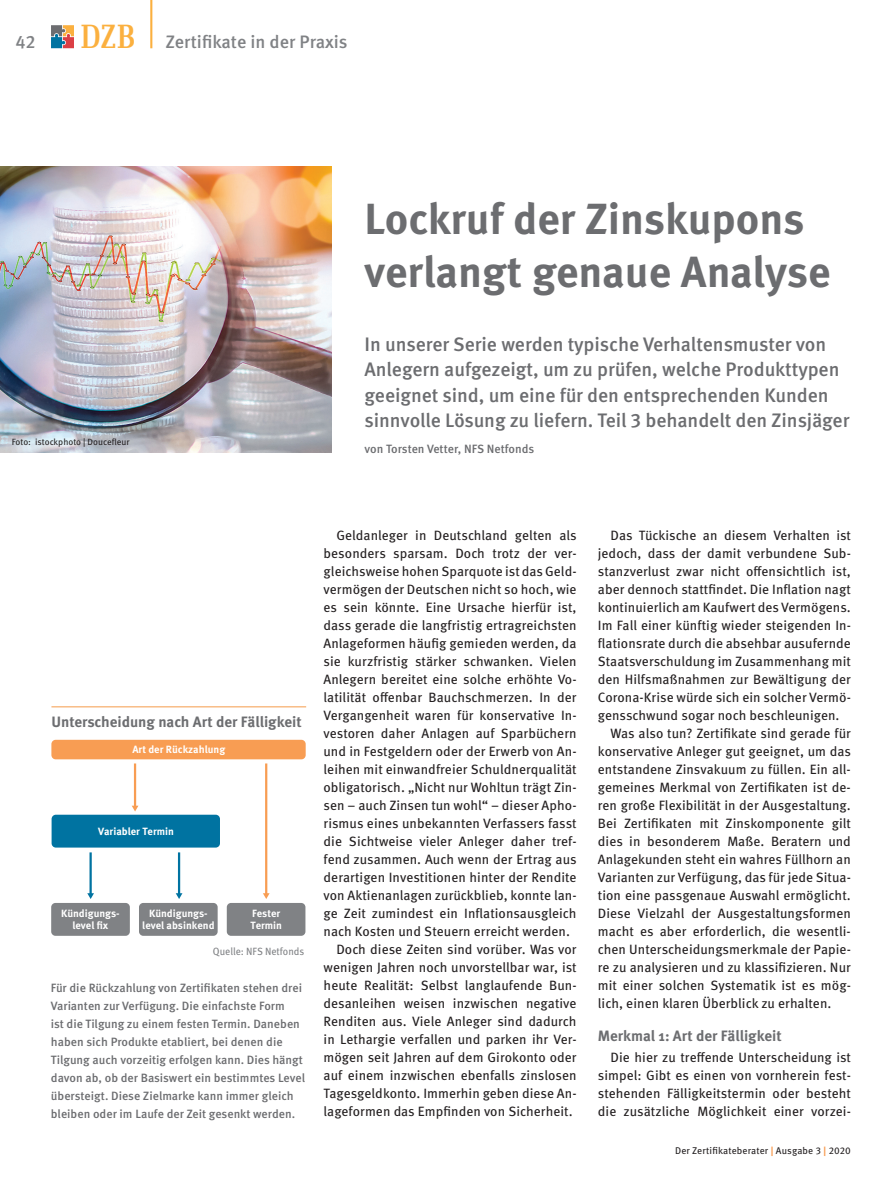
<style>
.page{position:relative;width:893px;height:1191px;background:#fff}
.page>*{position:absolute;margin:0;border:0;box-sizing:border-box;transform-origin:0 0}
.t1{font:700 43.5px/52.5px "Meta OT";letter-spacing:-.005em;color:#6c6d70}
.t2{font:500 19.5px/25.5px "Meta OT";letter-spacing:-.005em;color:#6c6d70}
.t3{font:500 18px "Meta OT";color:#808285}
.t4{font:700 15px "Meta OT";color:#6c6d70}
.t5{font:13.5px/18px "Meta OT";letter-spacing:.005em;color:#231f20;text-align:justify}
.t6{font:500 12px/18px "Meta OT";color:#6c6d70}
.t7{font:700 10.5px/12px "Meta OT";color:#fff;text-align:center}
.t8{font:10.5px "Meta OT";color:#808285;scale:.95 1}
.t9{font:9.75px "Meta OT";letter-spacing:.015em;color:#231f20}
.t10{font:9px "Meta OT";color:#231f20}
.s1{font-family:"Communist";font-weight:400;font-size:32.4px;color:#fbb03f}
.s2{font-weight:700;color:#f89d53}
</style>
<div class="page">
<hr style="left:150px;top:0;width:2px;height:48px;background:#fbb03f">
<svg style="left:51px;top:25px;width:23px;height:23px"></svg>
<img style="left:0;top:167px;width:331px;height:285px">
<hr style="left:51px;top:706px;width:255px;height:1px;background:#f6a053">
<hr style="left:265px;top:763px;width:2px;height:131px;background:#f89d53">
<svg style="left:263px;top:893px;width:7px;height:6px"></svg>
<hr style="left:89px;top:852px;width:3px;height:42px;background:#0073a1">
<svg style="left:87px;top:893px;width:7px;height:6px"></svg>
<hr style="left:178px;top:852px;width:2px;height:42px;background:#0073a1">
<svg style="left:176px;top:893px;width:6px;height:6px"></svg>
<hr style="left:134px;top:763px;width:2px;height:43px;background:#f89d53">
<svg style="left:132px;top:805px;width:6px;height:6px"></svg>
<div style="left:51px;top:903px;width:79px;height:32px;background:#808285;border-radius:4px"></div>
<div style="left:139px;top:903px;width:79px;height:32px;background:#808285;border-radius:4px"></div>
<div style="left:227px;top:903px;width:78px;height:32px;background:#808285;border-radius:4px"></div>
<div style="left:52px;top:814px;width:168px;height:33px;background:#0073a1;border-radius:4px"></div>
<div style="left:51px;top:740px;width:255px;height:19px;background:#f89d53;border-radius:4px"></div>
<h3 class="t3" style="left:16px;top:32px;width:21px">42</h3>
<h3 class="t3" style="left:80px;top:32px;width:269px"><span class="s1">DZB</span> Zertifikate in der Praxis</h3>
<p class="t10" style="left:12px;top:436px;width:119px">Foto: istockphoto | Doucefleur</p>
<h1 class="t1" style="left:365px;top:193px;width:468px">Lockruf der Zinskupons verlangt genaue Analyse</h1>
<h2 class="t2" style="left:365px;top:332px;width:486px">In unserer Serie werden typische Verhaltensmuster von Anlegern aufgezeigt, um zu prüfen, welche Produkttypen geeignet sind, um eine für den entsprechenden Kunden sinnvolle Lösung zu liefern. Teil 3 behandelt den Zinsjäger</h2>
<p class="t6" style="left:365px;top:440px;width:171px">von Torsten Vetter, NFS Netfonds</p>
<p class="t4" style="left:51px;top:712px;width:252px">Unterscheidung nach Art der Fälligkeit</p>
<p class="t7" style="left:132px;top:743px;width:94px">Art der Rückzahlung</p>
<p class="t7" style="left:98px;top:825px;width:77px">Variabler Termin</p>
<p class="t7" style="left:61px;top:907px;width:60px">Kündigungs&shy;level fix</p>
<p class="t7" style="left:142px;top:907px;width:74px">Kündigungs&shy;level absinkend</p>
<p class="t7" style="left:250px;top:907px;width:33px;text-align:left">Fester<br>Termin</p>
<p class="t8" style="left:213px;top:944px;width:98px">Quelle: NFS Netfonds</p>
<p class="t6" style="left:51px;top:979px;width:256px">Für die Rückzahlung von Zertifikaten stehen drei Varianten zur Verfügung. Die einfachste Form<br>ist die Tilgung zu einem festen Termin. Daneben haben sich Produkte etabliert, bei denen die Tilgung auch vorzeitig erfolgen kann. Dies hängt davon ab, ob der Basiswert ein bestimmtes Level übersteigt. Diese Zielmarke kann immer gleich bleiben oder im Laufe der Zeit gesenkt werden.</p>
<p class="t5" style="left:336px;top:526px;width:242px">Geldanleger in Deutschland gelten als</p>
<p class="t5" style="left:324px;top:544px;width:254px">besonders sparsam. Doch trotz der ver-</p>
<p class="t5" style="left:324px;top:562px;width:254px">gleichsweise hohen Sparquote ist das Geld-</p>
<p class="t5" style="left:324px;top:580px;width:255px">vermögen der Deutschen nicht so hoch, wie</p>
<p class="t5" style="left:324px;top:598px;width:255px">es sein könnte. Eine Ursache hierfür ist,</p>
<p class="t5" style="left:324px;top:616px;width:255px">dass gerade die langfristig ertragreichsten</p>
<p class="t5" style="left:324px;top:634px;width:255px">Anlageformen häufig gemieden werden, da</p>
<p class="t5" style="left:324px;top:652px;width:255px">sie kurzfristig stärker schwanken. Vielen</p>
<p class="t5" style="left:324px;top:670px;width:254px">Anlegern bereitet eine solche erhöhte Vo-</p>
<p class="t5" style="left:324px;top:688px;width:255px">latilität offenbar Bauchschmerzen. In der</p>
<p class="t5" style="left:324px;top:706px;width:255px">Vergangenheit waren für konservative In-</p>
<p class="t5" style="left:324px;top:724px;width:254px">vestoren daher Anlagen auf Sparbüchern</p>
<p class="t5" style="left:324px;top:742px;width:254px">und in Festgeldern oder der Erwerb von An-</p>
<p class="t5" style="left:324px;top:760px;width:255px">leihen mit einwandfreier Schuldnerqualität</p>
<p class="t5" style="left:324px;top:778px;width:254px">obligatorisch. „Nicht nur Wohltun trägt Zin-</p>
<p class="t5" style="left:324px;top:796px;width:254px">sen – auch Zinsen tun wohl“ – dieser Apho-</p>
<p class="t5" style="left:324px;top:814px;width:255px">rismus eines unbekannten Verfassers fasst</p>
<p class="t5" style="left:324px;top:832px;width:254px">die Sichtweise vieler Anleger daher tref-</p>
<p class="t5" style="left:324px;top:850px;width:255px">fend zusammen. Auch wenn der Ertrag aus</p>
<p class="t5" style="left:324px;top:868px;width:254px">derartigen Investitionen hinter der Rendite</p>
<p class="t5" style="left:324px;top:886px;width:254px">von Aktienanlagen zurückblieb, konnte lan-</p>
<p class="t5" style="left:324px;top:904px;width:254px">ge Zeit zumindest ein Inflationsausgleich</p>
<p class="t5" style="left:324px;top:922px;width:248px">nach Kosten und Steuern erreicht werden.</p>
<p class="t5" style="left:336px;top:940px;width:242px">Doch diese Zeiten sind vorüber. Was vor</p>
<p class="t5" style="left:324px;top:958px;width:255px">wenigen Jahren noch unvorstellbar war, ist</p>
<p class="t5" style="left:324px;top:976px;width:255px">heute Realität: Selbst langlaufende Bun-</p>
<p class="t5" style="left:324px;top:994px;width:254px">desanleihen weisen inzwischen negative</p>
<p class="t5" style="left:324px;top:1012px;width:255px">Renditen aus. Viele Anleger sind dadurch</p>
<p class="t5" style="left:324px;top:1030px;width:254px">in Lethargie verfallen und parken ihr Ver-</p>
<p class="t5" style="left:324px;top:1048px;width:254px">mögen seit Jahren auf dem Girokonto oder</p>
<p class="t5" style="left:324px;top:1066px;width:254px">auf einem inzwischen ebenfalls zinslosen</p>
<p class="t5" style="left:324px;top:1084px;width:254px">Tagesgeldkonto. Immerhin geben diese An-</p>
<p class="t5" style="left:324px;top:1102px;width:251px">lageformen das Empfinden von Sicherheit.</p>
<p class="t5" style="left:611px;top:526px;width:242px">Das Tückische an diesem Verhalten ist</p>
<p class="t5" style="left:598px;top:544px;width:255px">jedoch, dass der damit verbundene Sub-</p>
<p class="t5" style="left:598px;top:562px;width:254px">stanzverlust zwar nicht offensichtlich ist,</p>
<p class="t5" style="left:598px;top:580px;width:255px">aber dennoch stattfindet. Die Inflation nagt</p>
<p class="t5" style="left:598px;top:598px;width:255px">kontinuierlich am Kaufwert des Vermögens.</p>
<p class="t5" style="left:598px;top:616px;width:255px">Im Fall einer künftig wieder steigenden In-</p>
<p class="t5" style="left:598px;top:634px;width:255px">flationsrate durch die absehbar ausufernde</p>
<p class="t5" style="left:598px;top:652px;width:255px">Staatsverschuldung im Zusammenhang mit</p>
<p class="t5" style="left:598px;top:670px;width:255px">den Hilfsmaßnahmen zur Bewältigung der</p>
<p class="t5" style="left:598px;top:688px;width:255px">Corona-Krise würde sich ein solcher Vermö-</p>
<p class="t5" style="left:598px;top:706px;width:243px">gensschwund sogar noch beschleunigen.</p>
<p class="t5" style="left:611px;top:724px;width:242px">Was also tun? Zertifikate sind gerade für</p>
<p class="t5" style="left:598px;top:742px;width:255px">konservative Anleger gut geeignet, um das</p>
<p class="t5" style="left:598px;top:760px;width:254px">entstandene Zinsvakuum zu füllen. Ein all-</p>
<p class="t5" style="left:598px;top:778px;width:254px">gemeines Merkmal von Zertifikaten ist de-</p>
<p class="t5" style="left:598px;top:796px;width:254px">ren große Flexibilität in der Ausgestaltung.</p>
<p class="t5" style="left:598px;top:814px;width:255px">Bei Zertifikaten mit Zinskomponente gilt</p>
<p class="t5" style="left:598px;top:832px;width:254px">dies in besonderem Maße. Beratern und</p>
<p class="t5" style="left:598px;top:850px;width:255px">Anlagekunden steht ein wahres Füllhorn an</p>
<p class="t5" style="left:598px;top:868px;width:254px">Varianten zur Verfügung, das für jede Situa-</p>
<p class="t5" style="left:598px;top:886px;width:254px">tion eine passgenaue Auswahl ermöglicht.</p>
<p class="t5" style="left:598px;top:904px;width:254px">Diese Vielzahl der Ausgestaltungsformen</p>
<p class="t5" style="left:598px;top:922px;width:254px">macht es aber erforderlich, die wesentli-</p>
<p class="t5" style="left:598px;top:940px;width:254px">chen Unterscheidungsmerkmale der Papie-</p>
<p class="t5" style="left:598px;top:958px;width:255px">re zu analysieren und zu klassifizieren. Nur</p>
<p class="t5" style="left:598px;top:976px;width:254px">mit einer solchen Systematik ist es mög-</p>
<p class="t5" style="left:598px;top:994px;width:235px">lich, einen klaren Überblick zu erhalten.</p>
<p class="t4" style="left:598px;top:1026px;width:185px">Merkmal 1: Art der Fälligkeit</p>
<p class="t5" style="left:598px;top:1048px;width:255px;text-indent:13px">Die hier zu treffende Unterscheidung ist simpel: Gibt es einen von vornherein fest&shy;stehenden Fälligkeitstermin oder besteht die zusätzliche Möglichkeit einer vorzei-</p>
<p class="t9" style="left:675px;top:1144px;width:177px">Der Zertifikateberater <span class="s2">|</span> Ausgabe 3 <span class="s2">|</span> 2020</p>
</div>
